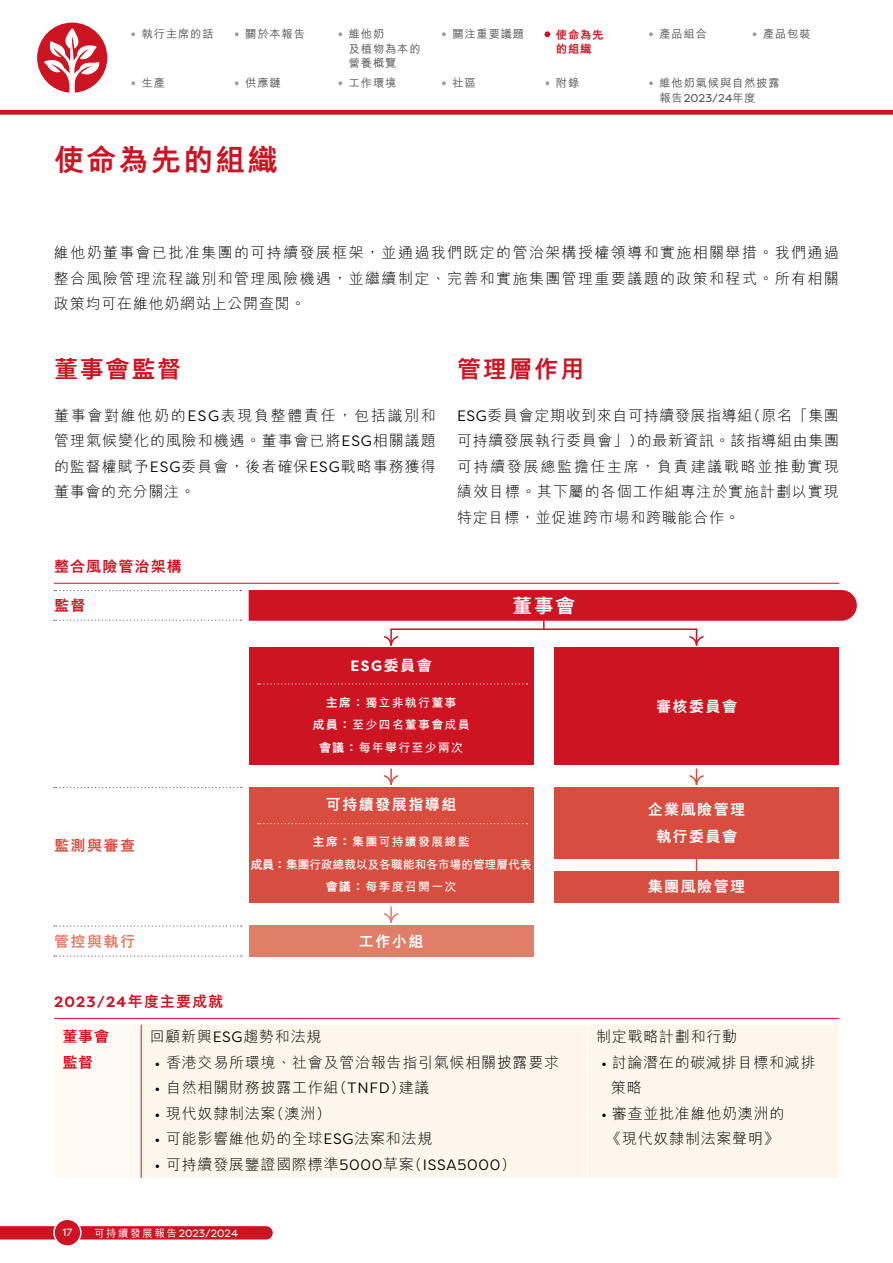
<style>
.page{position:relative;width:893px;height:1263px;background:#fff}
.page>*{position:absolute;margin:0;border:0;box-sizing:border-box;transform-origin:0 0}
.t1{font:800 30px "M Hei HK";letter-spacing:.075em;color:#cd1423}
.t2{font:800 24px "M Hei HK";letter-spacing:.075em;color:#cd1423}
.t3{font:800 19.5px "M Hei HK";color:#fff}
.t4{font:300 15px/25.5px "M Hei HK";letter-spacing:.05em;color:#000;text-align:justify}
.t5{font:800 15px/27px "M Hei HK";letter-spacing:.1em;color:#fff;text-align:center}
.t6{font:800 15px/25.5px "M Hei HK";letter-spacing:.075em;color:#cd1423}
.t7{font:700 15px "Filson Pro";letter-spacing:.075em;color:#cd1423}
.t8{font:700 15px "Filson Pro";color:#fff}
.t9{font:800 15px "M Hei HK";letter-spacing:.1em;color:#d74e41}
.t10{font:800 15px "M Hei HK";letter-spacing:.1em;color:#e17e6a}
.t11{font:700 12px/22.2px "M Hei HK";letter-spacing:-.025em;color:#fff;text-align:center}
.t12{font:700 12px/22.2px "M Hei HK";letter-spacing:.1em;color:#fff;text-align:center}
.t13{font:500 11.25px/14.2px "M Hei HK";letter-spacing:.075em;color:#575756}
.t14{font:11.25px "Filson Pro";color:#575756}
.t15{font:800 11.25px/14.2px "M Hei HK";letter-spacing:.075em;color:#cd1423}
.t16{font:10.5px "Filson Pro";color:#fff}
.s1{font-family:"M Hei HK";font-weight:500}
.s2{font-family:"Filson Pro";font-weight:400}
.s3{font-family:"M Hei HK";font-weight:800}
.s4{font-weight:800}
</style>
<div class="page">
<svg style="left:696px;top:859px;width:1px;height:13px"></svg>
<div style="left:249px;top:648px;width:285px;height:117px;background:#cd1423"></div>
<div style="left:554px;top:648px;width:285px;height:117px;background:#cd1423"></div>
<svg style="left:384px;top:768px;width:15px;height:17px"></svg>
<svg style="left:384px;top:906px;width:15px;height:17px"></svg>
<svg style="left:689px;top:635px;width:15px;height:11px"></svg>
<svg style="left:689px;top:768px;width:15px;height:18px"></svg>
<div style="left:249px;top:787px;width:285px;height:116px;background:#d74e41"></div>
<div style="left:249px;top:925px;width:285px;height:32px;background:#e17e6a"></div>
<div style="left:554px;top:787px;width:285px;height:72px;background:#d74e41"></div>
<div style="left:554px;top:872px;width:285px;height:31px;background:#d74e41"></div>
<div style="left:390px;top:628px;width:307px;height:16px;border:2px solid #cd1423"></div>
<svg style="left:384px;top:635px;width:16px;height:11px"></svg>
<svg style="left:249px;top:590px;width:608px;height:39px"></svg>
<svg style="left:37px;top:23px;width:70px;height:70px"></svg>
<svg style="left:0;top:110px;width:893px;height:5px;background:#d02230"></svg>
<svg style="left:0;top:1226px;width:273px;height:13px;background:#cd1827"></svg>
<div style="left:54px;top:1219px;width:27px;height:27px;background:#cd1423;border-radius:50%"></div>
<div style="left:53px;top:1218px;width:29px;height:29px;border:2px solid #fff;border-radius:50%"></div>
<svg style="left:649px;top:32px;width:4px;height:4px"></svg>
<svg style="left:131px;top:32px;width:4px;height:4px"></svg>
<svg style="left:131px;top:81px;width:4px;height:4px"></svg>
<svg style="left:753px;top:32px;width:3px;height:4px"></svg>
<svg style="left:338px;top:32px;width:4px;height:4px"></svg>
<svg style="left:338px;top:81px;width:4px;height:4px"></svg>
<svg style="left:442px;top:32px;width:4px;height:4px"></svg>
<svg style="left:442px;top:81px;width:4px;height:4px"></svg>
<svg style="left:235px;top:32px;width:4px;height:4px"></svg>
<svg style="left:235px;top:81px;width:4px;height:4px"></svg>
<svg style="left:544px;top:31px;width:6px;height:6px"></svg>
<svg style="left:545px;top:81px;width:4px;height:4px"></svg>
<svg style="left:649px;top:81px;width:4px;height:4px"></svg>
<div style="left:54px;top:1025px;width:87px;height:153px;background:#fefbf5"></div>
<div style="left:142px;top:1025px;width:696px;height:153px;background:#fdf6eb"></div>
<hr style="left:587px;top:1025px;width:1px;height:153px;background:#fff">
<hr style="left:141px;top:1025px;width:1px;height:153px;background:#cd1423">
<hr style="left:54px;top:1018px;width:785px;height:1px;background:#cd1423">
<hr style="left:54px;top:583px;width:785px;height:1px;background:#cd1423">
<svg style="left:54px;top:590px;width:187px;height:1px"></svg>
<svg style="left:54px;top:620px;width:187px;height:1px"></svg>
<svg style="left:258px;top:683px;width:269px;height:1px"></svg>
<svg style="left:258px;top:823px;width:269px;height:1px"></svg>
<svg style="left:54px;top:955px;width:188px;height:2px"></svg>
<svg style="left:54px;top:925px;width:188px;height:2px"></svg>
<svg style="left:54px;top:787px;width:188px;height:1px"></svg>
<p class="t13" style="left:142px;top:26px;width:73px">執行主席的話</p>
<p class="t13" style="left:349px;top:26px;width:37px">維他奶</p>
<p class="t13" style="left:659px;top:26px;width:49px">產品組合</p>
<p class="t13" style="left:763px;top:26px;width:49px">產品包裝</p>
<p class="t13" style="left:349px;top:40px;width:73px">及植物為本的營養概覽</p>
<p class="t13" style="left:142px;top:75px;width:25px">生產</p>
<p class="t13" style="left:349px;top:75px;width:49px">工作環境</p>
<p class="t13" style="left:452px;top:26px;width:73px">關注重要議題</p>
<p class="t13" style="left:452px;top:75px;width:25px">社區</p>
<p class="t13" style="left:245px;top:26px;width:61px">關於本報告</p>
<p class="t13" style="left:245px;top:75px;width:37px">供應鏈</p>
<p class="t15" style="left:556px;top:27px;width:49px">使命為先的組織</p>
<p class="t13" style="left:556px;top:75px;width:25px">附錄</p>
<p class="t13" style="left:659px;top:75px;width:122px">維他奶氣候與自然披露</p>
<p class="t14" style="left:659px;top:90px;width:98px"><span class="s1">報告</span>2023/24<span class="s1">年度</span></p>
<h1 class="t1" style="left:54px;top:145px;width:225px">使命為先的組織</h1>
<p class="t4" style="left:54px;top:240px;width:786px">維他奶董事會已批准集團的可持續發展框架，並通過我們既定的管治架構授權領導和實施相關舉措。我們通過整合風險管理流程識別和管理風險機遇，並繼續制定、完善和實施集團管理重要議題的政策和程式。所有相關政策均可在維他奶網站上公開查閱。</p>
<h2 class="t2" style="left:54px;top:357px;width:129px">董事會監督</h2>
<p class="t4" style="left:54px;top:402px;width:383px">董事會對維他奶的<span class="s2">ESG</span>表現負整體責任，包括識別和管理氣候變化的風險和機遇。董事會已將<span class="s2">ESG</span>相關議題的監督權賦予<span class="s2">ESG</span>委員會，後者確保<span class="s2">ESG</span>戰略事務獲得董事會的充分關注。</p>
<p class="t6" style="left:54px;top:553px;width:129px">整合風險管治架構</p>
<p class="t6" style="left:54px;top:592px;width:33px">監督</p>
<p class="t8" style="left:350px;top:656px;width:83px">ESG<span class="s3">委員會</span></p>
<h2 class="t2" style="left:457px;top:357px;width:129px">管理層作用</h2>
<p class="t4" style="left:457px;top:402px;width:383px"><span class="s2">ESG</span>委員會定期收到來自可持續發展指導組(原名「集團可持續發展執行委員會」)的最新資訊。該指導組由集團可持續發展總監擔任主席，負責建議戰略並推動實現績效目標。其下屬的各個工作組專注於實施計劃以實現特定目標，並促進跨市場和跨職能合作。</p>
<h3 class="t3" style="left:513px;top:596px;width:64px">董事會</h3>
<p class="t12" style="left:312px;top:691px;width:159px"><span class="s4">主席：</span>獨立非執行董事<br><span class="s4">成員：</span>至少四名董事會成員<span class="s4">會議：</span>每年舉行至少兩次</p>
<p class="t9" style="left:54px;top:838px;width:82px">監測與審查</p>
<p class="t10" style="left:54px;top:933px;width:82px">管控與執行</p>
<p class="t7" style="left:54px;top:992px;width:171px">2023/24<span class="s3">年度主要成就</span></p>
<p class="t5" style="left:326px;top:791px;width:132px">可持續發展指導組</p>
<p class="t11" style="left:251px;top:830px;width:283px"><span class="s4">主席：</span>集團可持續發展總監<br><span class="s4">成員：</span>集團行政總裁以及各職能和各市場的管理層代表<span class="s4">會議：</span>每季度召開一次</p>
<p class="t5" style="left:359px;top:927px;width:66px">工作小組</p>
<p class="t6" style="left:63px;top:1024px;width:48px">董事會監督</p>
<p class="t4" style="left:150px;top:1024px;width:173px">回顧新興<span class="s2">ESG</span>趨勢和法規</p>
<p class="t4" style="left:154px;top:1049px;width:406px"><span class="s2">•</span> 香港交易所環境、社會及管治報告指引氣候相關披露要求</p>
<p class="t4" style="left:154px;top:1075px;width:276px"><span class="s2">•</span> 自然相關財務披露工作組(<span class="s2">TNFD</span>)建議</p>
<p class="t4" style="left:154px;top:1100px;width:171px"><span class="s2">•</span> 現代奴隸制法案(澳洲)</p>
<p class="t4" style="left:154px;top:1126px;width:279px"><span class="s2">•</span> 可能影響維他奶的全球<span class="s2">ESG</span>法案和法規</p>
<p class="t4" style="left:154px;top:1151px;width:356px"><span class="s2">•</span> 可持續發展鑒證國際標準<span class="s2">5000</span>草案(<span class="s2">ISSA5000</span>)</p>
<p class="t16" style="left:63px;top:1226px;width:11px">17</p>
<p class="t16" style="left:94px;top:1226px;width:145px"><span class="s1">可持續發展報告</span>2023/2024</p>
<p class="t5" style="left:656px;top:692px;width:82px">審核委員會</p>
<p class="t5" style="left:648px;top:796px;width:99px">企業風險管理執行委員會</p>
<p class="t5" style="left:648px;top:873px;width:99px">集團風險管理</p>
<p class="t4" style="left:596px;top:1024px;width:142px">制定戰略計劃和行動</p>
<p class="t4" style="left:611px;top:1049px;width:206px;text-indent:-10px"><span class="s2">•</span> 討論潛在的碳減排目標和減排策略</p>
<p class="t4" style="left:601px;top:1100px;width:185px;text-align:center"><span class="s2">•</span> 審查並批准維他奶澳洲的《現代奴隸制法案聲明》</p>
</div>
